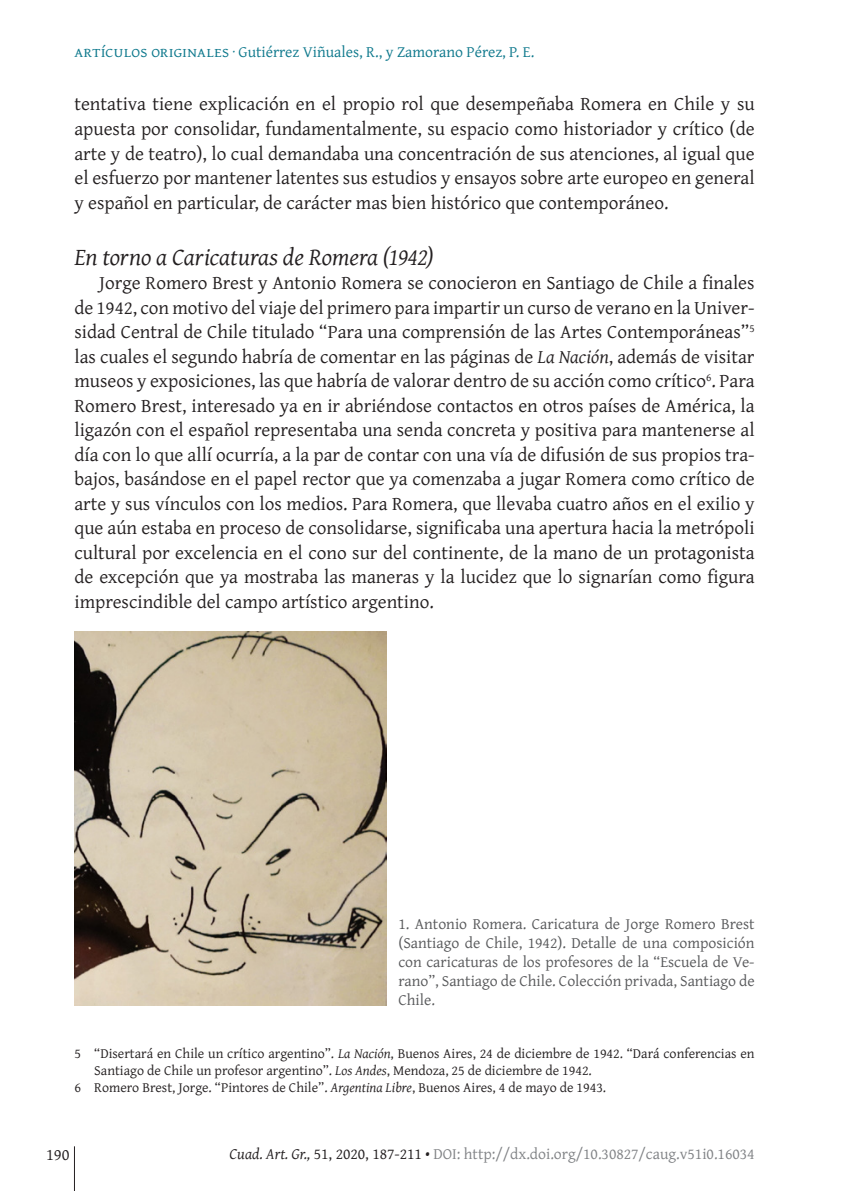
<style>
.page{position:relative;width:844px;height:1191px;background:#fff}
.page>*{position:absolute;margin:0;border:0;box-sizing:border-box;transform-origin:0 0}
.EPIG_2{font:italic 24.5px "Gentium Plus";letter-spacing:-.01em;color:#231f20}
.t1{font:19.25px/24.5px "Gentium Plus";color:#231f20;text-align:justify}
.t2{font:16.62px "Gentium Plus";color:#231f20}
.piedefoto{font:15.75px/18.9px "Gentium Plus";color:#57585a;text-align:justify}
.t3{font:15.75px "Gentium Plus";color:#808285}
.t4{font:15.75px "Gentium Plus";letter-spacing:.005em;color:#0d788c}
.notaspie{font:14px/16.8px "Gentium Plus";color:#231f20}
.s1{font-style:italic}
.s2{font-style:italic;color:#231f20}
.s3{color:#231f20}
</style>
<div class="page">
<hr style="left:74px;top:1146px;width:1px;height:45px;background:#231f20">
<img style="left:74px;top:632px;width:312px;height:374px">
<p class="t4" style="left:74px;top:37px;width:461px">artículos originales · Gutiérrez Viñuales, R., y Zamorano Pérez, P. E.</p>
<p class="t1" style="left:74px;top:90px;width:681px">tentativa tiene explicación en el propio rol que desempeñaba Romera en Chile y su apuesta por consolidar, fundamentalmente, su espacio como historiador y crítico (de arte y de teatro), lo cual demandaba una concentración de sus atenciones, al igual que el esfuerzo por mantener latentes sus estudios y ensayos sobre arte europeo en general y español en particular, de carácter mas bien histórico que contemporáneo.</p>
<p class="EPIG_2" style="left:74px;top:234px;width:361px">En torno a Caricaturas de Romera (1942)</p>
<p class="t1" style="left:74px;top:269px;width:681px;text-indent:25px">Jorge Romero Brest y Antonio Romera se conocieron en Santiago de Chile a finales de 1942, con motivo del viaje del primero para impartir un curso de verano en la Univer&shy;sidad Central de Chile titulado “Para una comprensión de las Artes Contemporáneas”<sup>5 </sup>las cuales el segundo habría de comentar en las páginas de <span class="s1">La Nación</span>, además de visitar museos y exposiciones, las que habría de valorar dentro de su acción como crítico<sup>6</sup>. Para Romero Brest, interesado ya en ir abriéndose contactos en otros países de América, la ligazón con el español representaba una senda concreta y positiva para mantenerse al día con lo que allí ocurría, a la par de contar con una vía de difusión de sus propios tra&shy;bajos, basándose en el papel rector que ya comenzaba a jugar Romera como crítico de arte y sus vínculos con los medios. Para Romera, que llevaba cuatro años en el exilio y que aún estaba en proceso de consolidarse, significaba una apertura hacia la metrópoli cultural por excelencia en el cono sur del continente, de la mano de un protagonista de excepción que ya mostraba las maneras y la lucidez que lo signarían como figura imprescindible del campo artístico argentino.</p>
<p class="piedefoto" style="left:398px;top:913px;width:357px">1. Antonio Romera. Caricatura de Jorge Romero Brest (Santiago de Chile, 1942). Detalle de una composición con caricaturas de los profesores de la “Escuela de Ve&shy;rano”, Santiago de Chile. Colección privada, Santiago de Chile.</p>
<p class="notaspie" style="left:94px;top:1044px;width:661px;text-indent:-20px">5 “Disertará en Chile un crítico argentino”. <span class="s1">La Nación</span>, Buenos Aires, 24 de diciembre de 1942. “Dará conferencias en<br>Santiago de Chile un profesor argentino”. <span class="s1">Los Andes</span>, Mendoza, 25 de diciembre de 1942.</p>
<p class="notaspie" style="left:74px;top:1077px;width:533px">6 Romero Brest, Jorge. “Pintores de Chile”. <span class="s1">Argentina Libre</span>, Buenos Aires, 4 de mayo de 1943.</p>
<p class="t2" style="left:46px;top:1138px;width:25px">190</p>
<p class="t3" style="left:229px;top:1138px;width:526px"><span class="s2">Cuad. Art. Gr.,</span> <span class="s3">51, 2020, 187-211 •</span> DOI: http://dx.doi.org/10.30827/caug.v51i0.16034</p>
</div>
